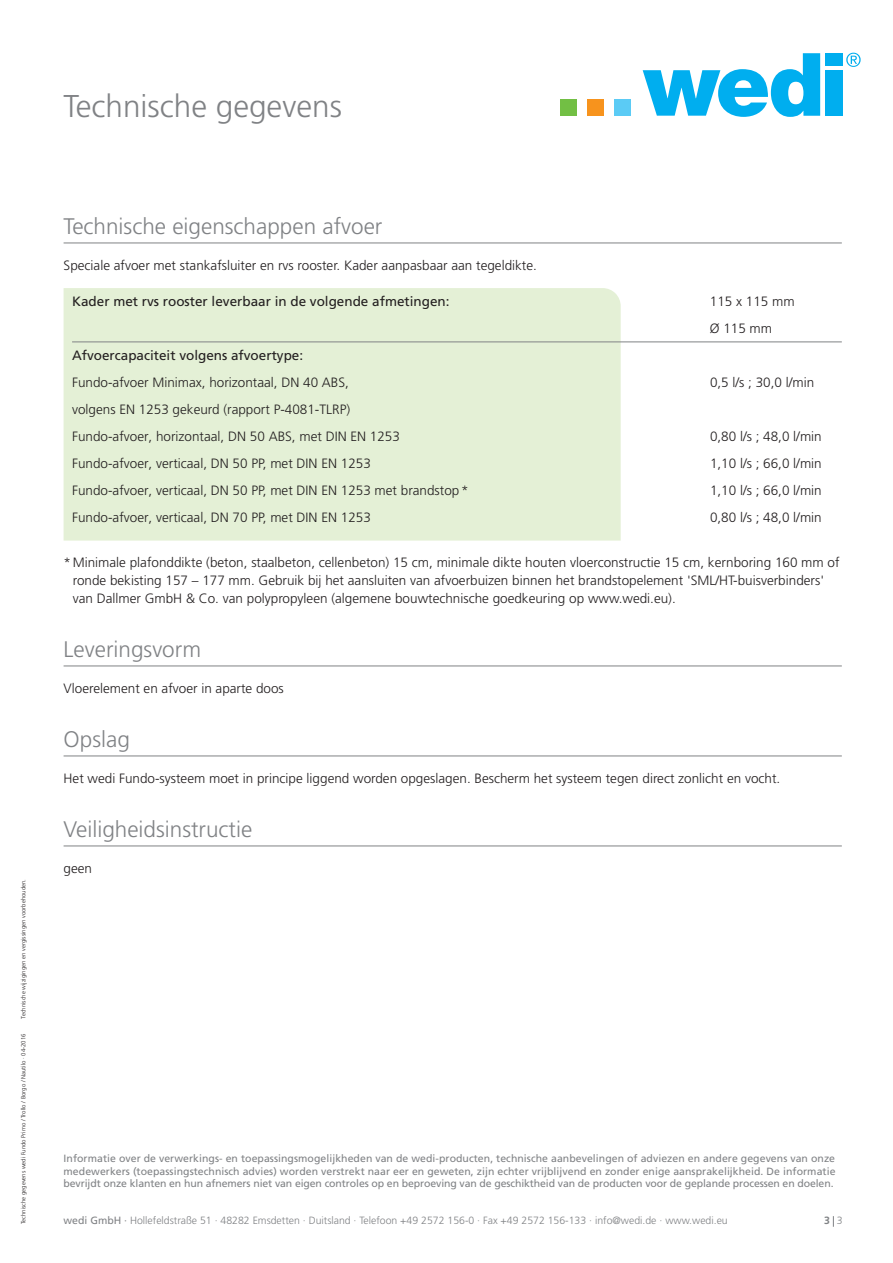
<style>
.page{position:relative;width:893px;height:1263px;background:#fff}
.page>*{position:absolute;margin:0;border:0;box-sizing:border-box;transform-origin:0 0}
.t1{font:300 31.5px "Frutiger LT Std";color:#808285}
.t2{font:300 22.5px "Frutiger LT Std";color:#808285}
.t3{font:300 13.5px/27px "Frutiger LT Std";color:#231f20}
.t4{font:13.5px "Frutiger LT Std";color:#231f20}
.t5{font:10.5px/12.6px "Frutiger LT Std";letter-spacing:-.01em;color:#808285;text-align:justify}
.t6{font:300 10.5px "Frutiger LT Std";color:#808285}
.t7{font:700 10.5px "Frutiger LT Std";color:#808285}
.t8{font:300 6px "Frutiger LT Std";color:#231f20}
.s1{font-weight:400}
.s2{font-weight:300}
</style>
<div class="page">
<div style="left:560px;top:99px;width:17px;height:17px;background:#72bf44"></div>
<div style="left:587px;top:99px;width:17px;height:17px;background:#f7931d"></div>
<div style="left:614px;top:99px;width:17px;height:17px;background:#5bcbf5"></div>
<svg style="left:643px;top:53px;width:177px;height:64px"></svg>
<div style="left:825px;top:53px;width:17px;height:12px;background:#00aeef"></div>
<div style="left:825px;top:70px;width:17px;height:46px;background:#00aeef"></div>
<svg style="left:846px;top:53px;width:14px;height:14px"></svg>
<hr style="left:64px;top:243px;width:778px;height:1px;background:#808285">
<div style="left:64px;top:288px;width:557px;height:253px;background:#e4f0d6"></div>
<hr style="left:72px;top:342px;width:770px;height:1px;background:#808285">
<hr style="left:64px;top:666px;width:778px;height:1px;background:#808285">
<hr style="left:64px;top:756px;width:778px;height:1px;background:#808285">
<hr style="left:64px;top:846px;width:778px;height:1px;background:#808285">
<h1 class="t1" style="left:64px;top:93px;width:280px">Technische gegevens</h1>
<p class="t8" style="left:21px;top:1019px;width:141px;rotate:-90deg">Technische wijzigingen en vergissingen voorbehouden.</p>
<p class="t8" style="left:21px;top:1224px;width:192px;rotate:-90deg">Technische gegevens wedi Fundo Primo / Trollo / Borgo / Nautilo · 04-2016</p>
<h2 class="t2" style="left:64px;top:217px;width:320px">Technische eigenschappen afvoer</h2>
<p class="t3" style="left:64px;top:253px;width:475px">Speciale afvoer met stankafsluiter en rvs rooster. Kader aanpasbaar aan tegeldikte.</p>
<p class="t4" style="left:72px;top:296px;width:379px">Kader met rvs rooster leverbaar in de volgende afmetingen:</p>
<p class="t3" style="left:710px;top:289px;width:86px">115 x 115 mm<br>Ø 115 mm</p>
<p class="t4" style="left:72px;top:350px;width:233px">Afvoercapaciteit volgens afvoertype:</p>
<p class="t3" style="left:72px;top:370px;width:278px">Fundo-afvoer Minimax, horizontaal, DN 40 ABS,</p>
<p class="t3" style="left:710px;top:370px;width:106px">0,5 l/s ; 30,0 l/min</p>
<p class="t3" style="left:72px;top:397px;width:329px">volgens EN 1253 gekeurd (rapport P-4081-TLRP)<br>Fundo-afvoer, horizontaal, DN 50 ABS, met DIN EN 1253</p>
<p class="t3" style="left:710px;top:424px;width:113px">0,80 l/s ; 48,0 l/min</p>
<p class="t3" style="left:72px;top:451px;width:300px">Fundo-afvoer, verticaal, DN 50 PP, met DIN EN 1253</p>
<p class="t3" style="left:710px;top:451px;width:113px">1,10 l/s ; 66,0 l/min</p>
<p class="t3" style="left:72px;top:478px;width:398px">Fundo-afvoer, verticaal, DN 50 PP, met DIN EN 1253 met brandstop *</p>
<p class="t3" style="left:710px;top:478px;width:113px">1,10 l/s ; 66,0 l/min</p>
<p class="t3" style="left:72px;top:505px;width:300px">Fundo-afvoer, verticaal, DN 70 PP, met DIN EN 1253</p>
<p class="t3" style="left:710px;top:505px;width:113px">0,80 l/s ; 48,0 l/min</p>
<p class="t3" style="left:73px;top:554px;width:768px;line-height:18px;text-indent:-9px">* Minimale plafonddikte (beton, staalbeton, cellenbeton) 15 cm, minimale dikte houten vloerconstructie 15 cm, kernboring 160 mm of ronde bekisting 157 – 177 mm. Gebruik bij het aansluiten van afvoerbuizen binnen het brandstopelement 'SML/HT-buisverbinders' van Dallmer GmbH &amp; Co. van polypropyleen (algemene bouwtechnische goedkeuring op www.wedi.eu).</p>
<h2 class="t2" style="left:64px;top:640px;width:139px">Leveringsvorm</h2>
<p class="t3" style="left:64px;top:676px;width:222px">Vloerelement en afvoer in aparte doos</p>
<h2 class="t2" style="left:64px;top:730px;width:68px">Opslag</h2>
<p class="t3" style="left:64px;top:766px;width:718px">Het wedi Fundo-systeem moet in principe liggend worden opgeslagen. Bescherm het systeem tegen direct zonlicht en vocht.</p>
<h2 class="t2" style="left:64px;top:820px;width:190px">Veiligheidsinstructie</h2>
<p class="t3" style="left:64px;top:856px;width:30px">geen</p>
<p class="t5" style="left:64px;top:1153px;width:773px">Informatie over de verwerkings- en toepassingsmogelijkheden van de wedi-producten, technische aanbevelingen of adviezen en andere gegevens van onze medewerkers (toepassingstechnisch advies) worden verstrekt naar eer en geweten, zijn echter vrijblijvend en zonder enige aansprakelijkheid. De informatie bevrijdt onze klanten en hun afnemers niet van eigen controles op en beproeving van de geschiktheid van de producten voor de geplande processen en doelen.</p>
<p class="t6" style="left:64px;top:1216px;width:666px"><span class="s1">wedi GmbH ·</span> Hollefeldstraße 51 · 48282 Emsdetten · Duitsland · Telefoon +49 2572 156-0 · Fax +49 2572 156-133 · info@wedi.de · www.wedi.eu</p>
<p class="t7" style="left:824px;top:1215px;width:20px">3 <span class="s2">3</span></p>
</div>
